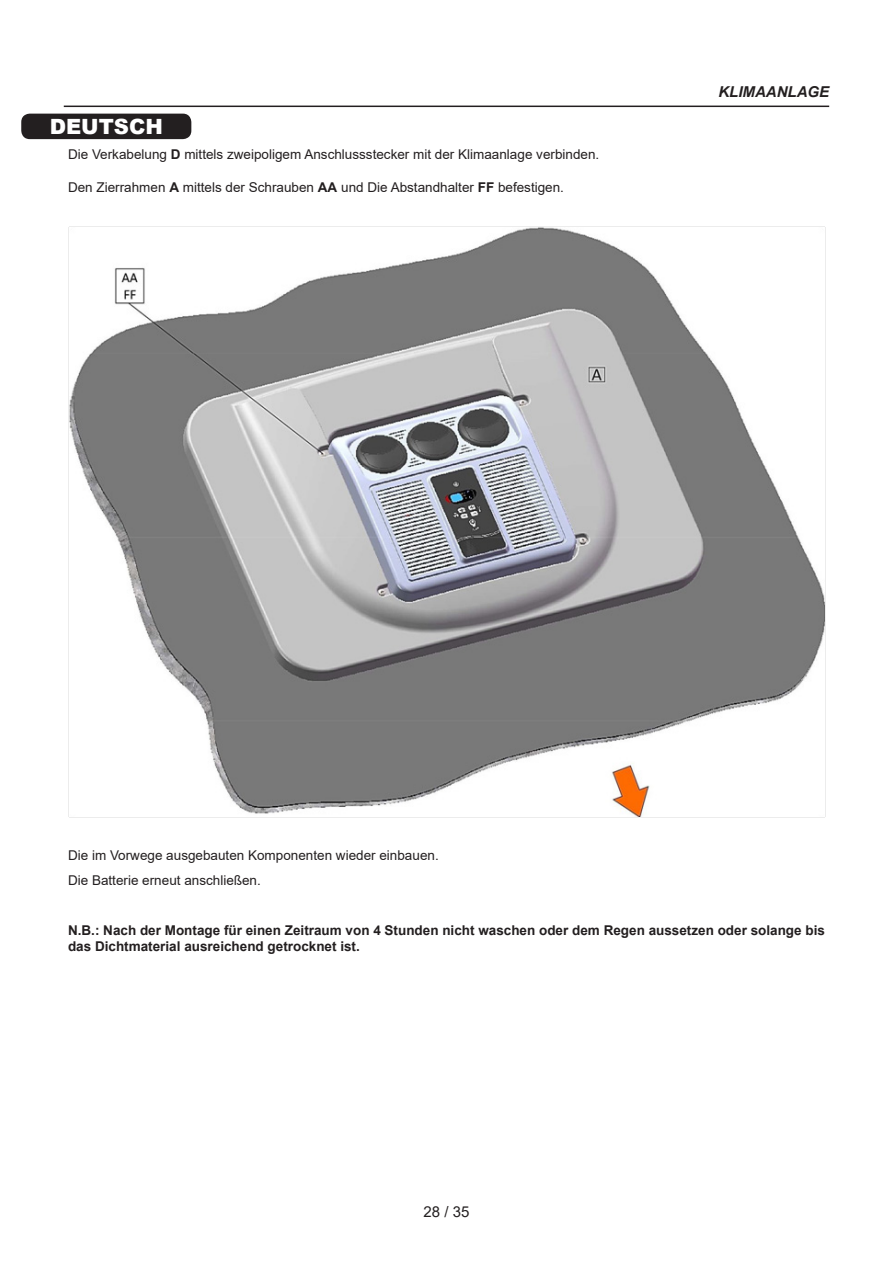
<style>
.page{position:relative;width:893px;height:1263px;background:#fff}
.page>*{position:absolute;margin:0;border:0;box-sizing:border-box;transform-origin:0 0}
.t1{font:900 21px "Arial";color:#fff}
.t2{font:italic 700 15px "Arial";color:#231f20}
.t3{font:15px "Arial";color:#231f20}
.t4{font:13.5px "Arial";color:#231f20}
.t5{font:700 13.5px/16.2px "Arial";color:#231f20}
.s1{font-weight:700}
</style>
<div class="page">
<hr style="left:64px;top:106px;width:765px;height:1px;background:#231f20">
<div style="left:21px;top:114px;width:170px;height:25px;background:#231f20;border-radius:9px"></div>
<img style="left:69px;top:226px;width:756px;height:592px">
<h1 class="t1" style="left:50px;top:111px;width:115px">DEUTSCH</h1>
<p class="t4" style="left:68px;top:145px;width:533px">Die Verkabelung <span class="s1">D</span> mittels zweipoligem Anschlussstecker mit der Klimaanlage verbinden.</p>
<p class="t4" style="left:68px;top:178px;width:497px">Den Zierrahmen <span class="s1">A</span> mittels der Schrauben <span class="s1">AA</span> und Die Abstandhalter <span class="s1">FF</span> befestigen.</p>
<p class="t2" style="left:718px;top:82px;width:112px">KLIMAANLAGE</p>
<p class="t4" style="left:68px;top:846px;width:372px">Die im Vorwege ausgebauten Komponenten wieder einbauen.</p>
<p class="t4" style="left:68px;top:871px;width:194px">Die Batterie erneut anschließen.</p>
<p class="t5" style="left:68px;top:922px;width:758px">N.B.: Nach der Montage für einen Zeitraum von 4 Stunden nicht waschen oder dem Regen aussetzen oder solange bis das Dichtmaterial ausreichend getrocknet ist.</p>
<p class="t3" style="left:424px;top:1201px;width:47px">28 / 35</p>
</div>
